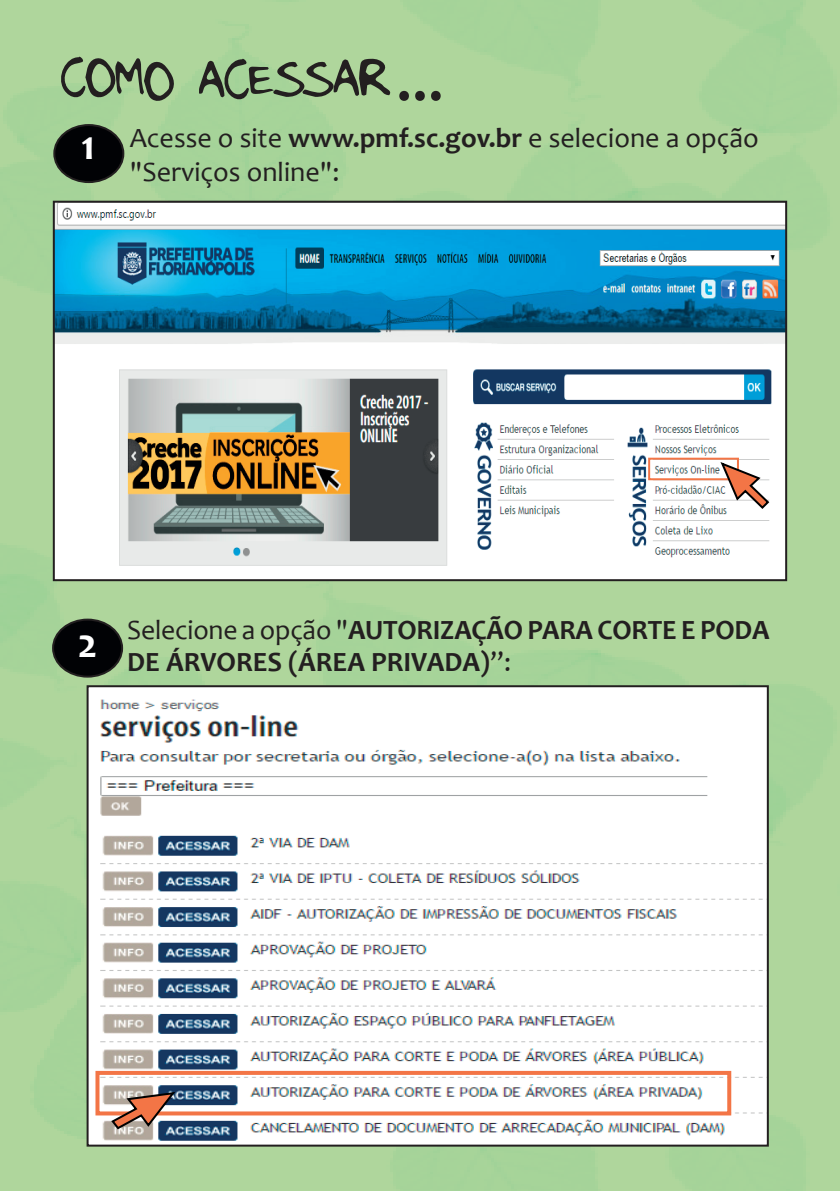
<style>
.page{position:relative;width:840px;height:1191px;background:#fff}
.page>*{position:absolute;margin:0;border:0;box-sizing:border-box;transform-origin:0 0}
.t1{font:700 42px "Candara";color:#fff}
.t2{font:700 28px/32px "Candara";letter-spacing:-.005em;color:#231f20}
.t3{font:28px/34px "Candara";color:#231f20}
.s1{font-weight:700}
.s2{font-size:42px;color:#fff}
.s3{font-weight:400}
</style>
<div class="page">
<img style="left:0;top:0;width:839px;height:1191px">
<svg style="left:56px;top:56px;width:121px;height:46px"></svg>
<svg style="left:199px;top:58px;width:243px;height:45px"></svg>
<div style="left:54px;top:125px;width:69px;height:57px;background:#010205;border-radius:50%"></div>
<div style="left:53px;top:124px;width:71px;height:59px;border:2px solid #231f20;border-radius:50%"></div>
<div style="left:53px;top:619px;width:69px;height:57px;background:#010205;border-radius:50%"></div>
<div style="left:52px;top:618px;width:71px;height:59px;border:2px solid #231f20;border-radius:50%"></div>
<img style="left:56px;top:204px;width:727px;height:374px">
<div style="left:53px;top:201px;width:733px;height:380px;border:2px solid #231f20"></div>
<div style="left:647px;top:458px;width:91px;height:22px;border:2px solid #f37546"></div>
<svg style="left:719px;top:461px;width:51px;height:49px"></svg>
<img style="left:89px;top:688px;width:676px;height:455px">
<div style="left:86px;top:685px;width:682px;height:461px;border:2px solid #231f20"></div>
<div style="left:95px;top:1070px;width:635px;height:45px;border:4px solid #f37546"></div>
<svg style="left:110px;top:1090px;width:66px;height:40px"></svg>
<h1 class="t1" style="left:81px;top:118px;width:16px">1</h1>
<p class="t3" style="left:130px;top:121px;width:630px">Acesse o site <span class="s1">www.pmf.sc.gov.br</span> e selecione a opção "Serviços online":</p>
<p class="t2" style="left:127px;top:613px;width:643px;text-indent:-50px"><span class="s2">2</span> <span class="s3">Selecione a opção "</span>AUTORIZAÇÃO PARA CORTE E PODA<br>DE ÁRVORES (ÁREA PRIVADA)<span class="s3">”:</span></p>
</div>
